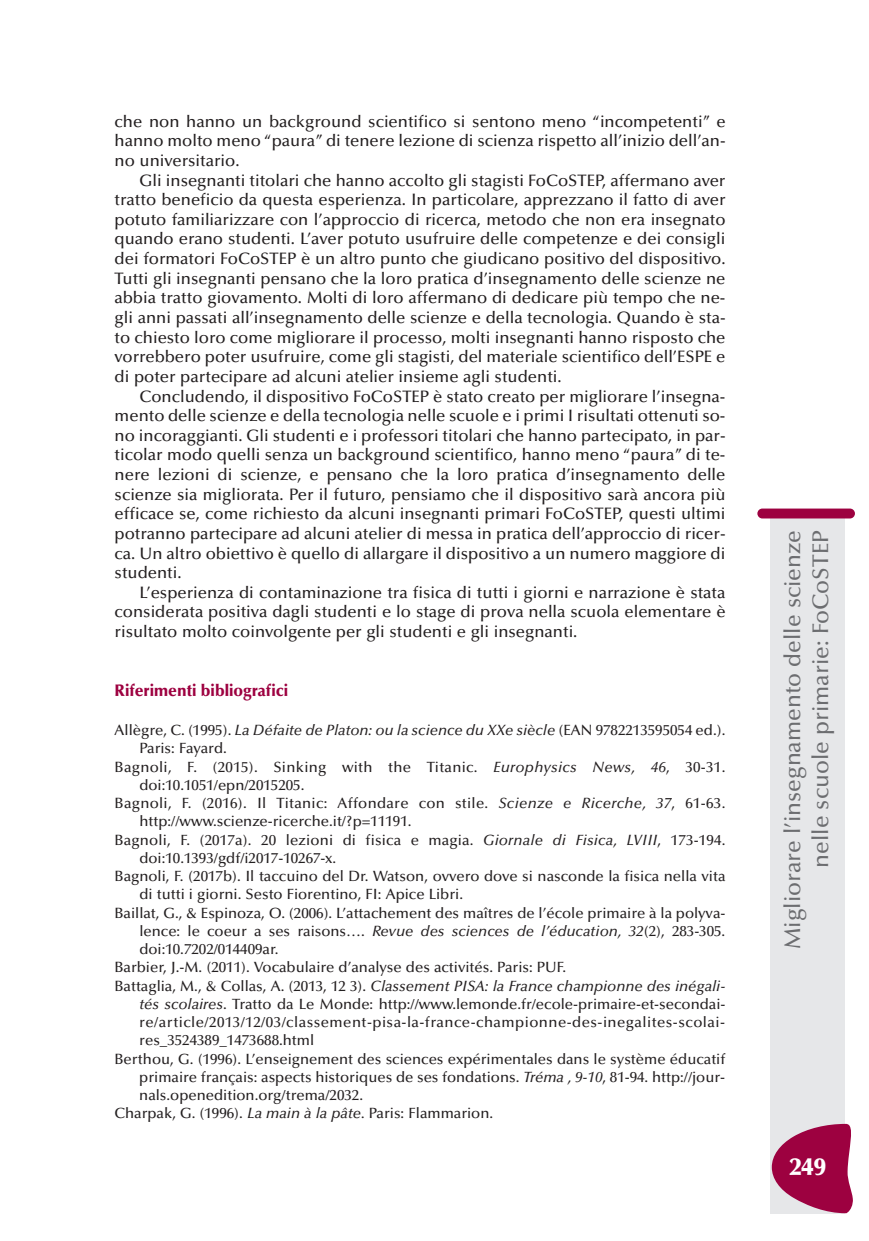
<style>
.page{position:relative;width:869px;height:1241px;background:#fff}
.page>*{position:absolute;margin:0;border:0;box-sizing:border-box;transform-origin:0 0}
.t1{font:900 24.5px "Optima";color:#fff}
.t2{font:500 22.75px/28px "Optima";color:#6c6d70;text-align:right}
.t3{font:500 16.62px/19.6px "Optima";color:#231f20;text-align:justify}
.t4{font:900 16.62px "Optima";color:#9d0140;scale:.95 1}
.t5{font:500 14.88px "Optima";color:#231f20}
.t6{font:italic 500 14.88px "Optima";color:#231f20}
.t7{font:500 14.88px "Optima";letter-spacing:.02em;color:#231f20}
.t8{font:500 14.88px "Optima";letter-spacing:.03em;color:#231f20}
.s1{font-style:normal}
.s2{font-style:italic}
</style>
<div class="page">
<div style="left:770px;top:516px;width:74px;height:697px;background:#e6e7e9"></div>
<div style="left:757px;top:508px;width:97px;height:10px;background:#9d0140;border-radius:5px"></div>
<svg style="left:771px;top:1123px;width:82px;height:89px"></svg>
<p class="t3" style="left:115px;top:113px;width:612px">che non hanno un background scientifico si sentono meno “incompetenti” e hanno molto meno “paura” di tenere lezione di scienza rispetto all’inizio dell’an&shy;no universitario.</p>
<p class="t3" style="left:115px;top:172px;width:612px;text-indent:25px">Gli insegnanti titolari che hanno accolto gli stagisti FoCoSTEP, affermano aver tratto beneficio da questa esperienza. In particolare, apprezzano il fatto di aver potuto familiarizzare con l’approccio di ricerca, metodo che non era insegnato quando erano studenti. L’aver potuto usufruire delle competenze e dei consigli dei formatori FoCoSTEP è un altro punto che giudicano positivo del dispositivo.<br>Tutti gli insegnanti pensano che la loro pratica d’insegnamento delle scienze ne abbia tratto giovamento. Molti di loro affermano di dedicare più tempo che ne&shy;gli anni passati all’insegnamento delle scienze e della tecnologia. Quando è sta&shy;to chiesto loro come migliorare il processo, molti insegnanti hanno risposto che vorrebbero poter usufruire, come gli stagisti, del materiale scientifico dell’ESPE e di poter partecipare ad alcuni atelier insieme agli studenti.</p>
<p class="t3" style="left:115px;top:388px;width:612px;text-indent:25px">Concludendo, il dispositivo FoCoSTEP è stato creato per migliorare l’insegna&shy;mento delle scienze e della tecnologia nelle scuole e i primi I risultati ottenuti so&shy;no incoraggianti. Gli studenti e i professori titolari che hanno partecipato, in par&shy;ticolar modo quelli senza un background scientifico, hanno meno “paura” di te&shy;nere lezioni di scienze, e pensano che la loro pratica d’insegnamento delle scienze sia migliorata. Per il futuro, pensiamo che il dispositivo sarà ancora più efficace se, come richiesto da alcuni insegnanti primari FoCoSTEP, questi ultimi potranno partecipare ad alcuni atelier di messa in pratica dell’approccio di ricer&shy;ca. Un altro obiettivo è quello di allargare il dispositivo a un numero maggiore di studenti.</p>
<p class="t3" style="left:115px;top:584px;width:612px;text-indent:25px">L’esperienza di contaminazione tra fisica di tutti i giorni e narrazione è stata considerata positiva dagli studenti e lo stage di prova nella scuola elementare è risultato molto coinvolgente per gli studenti e gli insegnanti.</p>
<p class="t4" style="left:115px;top:683px;width:184px">Riferimenti bibliografici</p>
<p class="t6" style="left:115px;top:724px;width:612px"><span class="s1">Allègre, C. (1995).</span> La Défaite de Platon: ou la science du XXe siècle <span class="s1">(EAN 9782213595054 ed.).</span></p>
<p class="t5" style="left:139px;top:742px;width:89px">Paris: Fayard.</p>
<p class="t7" style="left:115px;top:760px;width:612px">Bagnoli, F. (2015). Sinking with the Titanic. <span class="s2">Europhysics News, 46</span>, 30-31.</p>
<p class="t5" style="left:139px;top:779px;width:166px">doi:10.1051/epn/2015205.</p>
<p class="t7" style="left:115px;top:797px;width:612px">Bagnoli, F. (2016). Il Titanic: Affondare con stile. <span class="s2">Scienze e Ricerche, 37</span>, 61-63.</p>
<p class="t5" style="left:139px;top:815px;width:273px">http://www.scienze-ricerche.it/?p=11191.</p>
<p class="t5" style="left:114px;top:833px;width:612px">Bagnoli, F. (2017a). 20 lezioni di fisica e magia. <span class="s2">Giornale di Fisica, LVIII</span>, 173-194.</p>
<p class="t5" style="left:139px;top:851px;width:198px">doi:10.1393/gdf/i2017-10267-x.</p>
<p class="t5" style="left:114px;top:870px;width:612px">Bagnoli, F. (2017b). Il taccuino del Dr. Watson, ovvero dove si nasconde la fisica nella vita</p>
<p class="t5" style="left:139px;top:888px;width:325px">di tutti i giorni. Sesto Fiorentino, FI: Apice Libri.</p>
<p class="t5" style="left:114px;top:906px;width:612px">Baillat, G., &amp; Espinoza, O. (2006). L’attachement des maîtres de l’école primaire à la polyva-</p>
<p class="t5" style="left:139px;top:924px;width:587px">lence: le coeur a ses raisons…. <span class="s2">Revue des sciences de l’éducation, 32</span>(2), 283-305.</p>
<p class="t5" style="left:139px;top:943px;width:141px">doi:10.7202/014409ar.</p>
<p class="t5" style="left:114px;top:961px;width:453px">Barbier, J.-M. (2011). Vocabulaire d’analyse des activités. Paris: PUF.</p>
<p class="t6" style="left:114px;top:979px;width:612px"><span class="s1">Battaglia, M., &amp; Collas, A. (2013, 12 3).</span> Classement PISA: la France championne des inégali-</p>
<p class="t5" style="left:139px;top:997px;width:587px"><span class="s2">tés scolaires</span>. Tratto da Le Monde: http://www.lemonde.fr/ecole-primaire-et-secondai-</p>
<p class="t8" style="left:139px;top:1016px;width:587px">re/article/2013/12/03/classement-pisa-la-france-championne-des-inegalites-scolai-</p>
<p class="t5" style="left:139px;top:1034px;width:176px">res_3524389_1473688.html</p>
<p class="t5" style="left:114px;top:1052px;width:612px">Berthou, G. (1996). L’enseignement des sciences expérimentales dans le système éducatif</p>
<p class="t5" style="left:139px;top:1070px;width:587px">primaire français: aspects historiques de ses fondations. <span class="s2">Tréma , 9-10</span>, 81-94. http://jour-</p>
<p class="t5" style="left:139px;top:1089px;width:225px">nals.openedition.org/trema/2032.</p>
<p class="t5" style="left:114px;top:1107px;width:380px">Charpak, G. (1996). <span class="s2">La main à la pâte.</span> Paris: Flammarion.</p>
<h2 class="t2" style="left:780px;top:949px;width:420px;rotate:-90deg">Migliorare l’insegnamento delle scienze nelle scuole primarie: FoCoSTEP</h2>
<h1 class="t1" style="left:789px;top:1156px;width:38px">249</h1>
</div>
